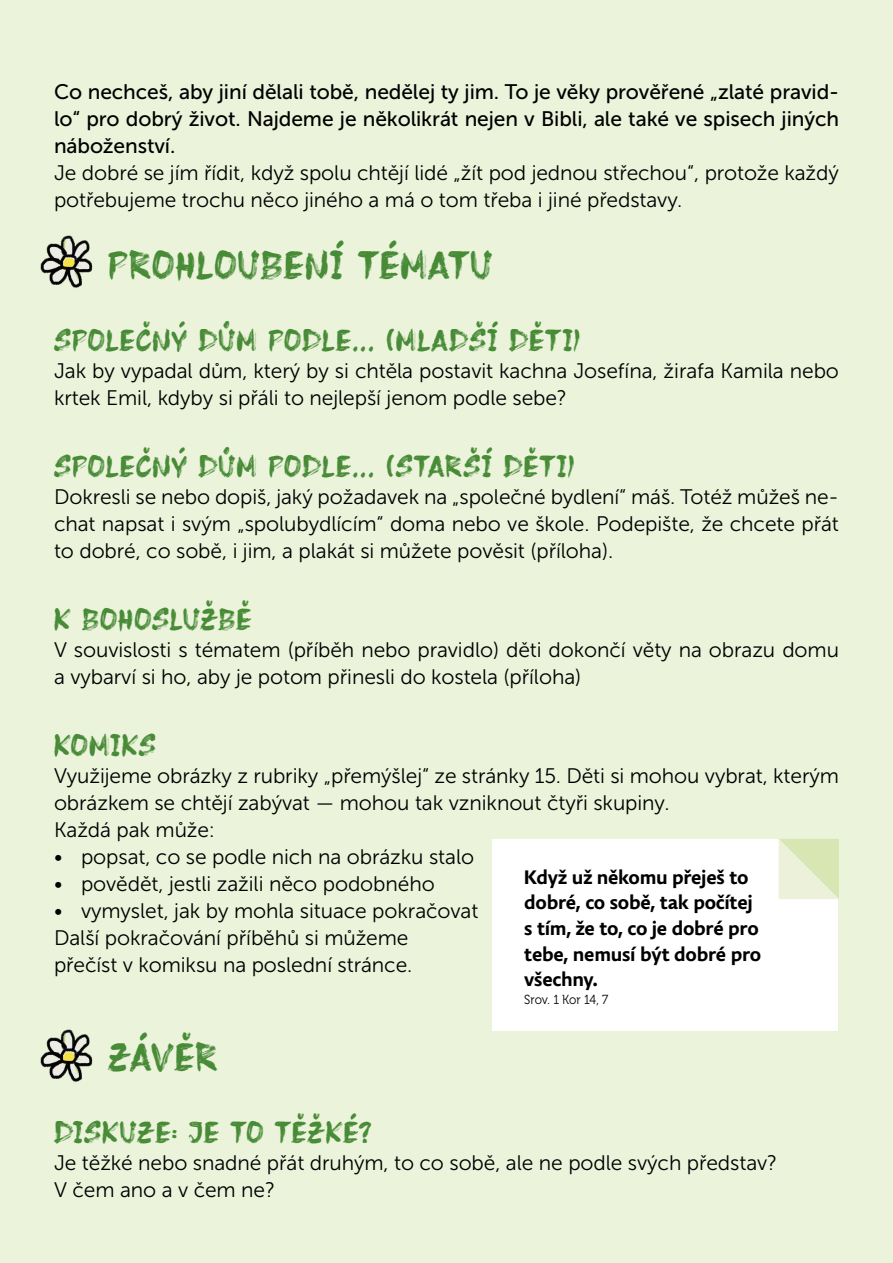
<style>
.page{position:relative;width:893px;height:1263px;background:#ebf3db}
.page>*{position:absolute;margin:0;border:0;box-sizing:border-box;transform-origin:0 0}
.t1{font:39px "Frost Vector";letter-spacing:.03em;color:#488b37}
.t2{font:30px "Frost Vector";letter-spacing:.035em;color:#488b37}
.t3{font:21px/27px "Museo Sans 300";letter-spacing:-.005em;color:#000}
.t4{font:21px/27px "Museo Sans 500";letter-spacing:-.005em;color:#000;text-align:justify}
.t5{font:700 19.5px/25.5px "Comenia Sans";letter-spacing:-.015em;color:#000}
.t6{font:13.05px "Museo 300";letter-spacing:-.005em;color:#000;scale:.91 1}
</style>
<div class="page">
<div style="left:493px;top:839px;width:345px;height:191px;background:#fff"></div>
<svg style="left:779px;top:839px;width:60px;height:60px;background:#e0ecc6"></svg>
<img style="left:40px;top:235px;width:53px;height:53px">
<img style="left:40px;top:1029px;width:53px;height:53px">
<p class="t4" style="left:54px;top:78px;width:787px">Co nechceš, aby jiní dělali tobě, nedělej ty jim. To je věky prověřené „zlaté pravid&shy;lo“ pro dobrý život. Najdeme je několikrát nejen v Bibli, ale také ve spisech jiných náboženství.</p>
<p class="t3" style="left:54px;top:160px;width:786px">Je dobré se jím řídit, když spolu chtějí lidé „žít pod jednou střechou“, protože každý potřebujeme trochu něco jiného a má o tom třeba i jiné představy.</p>
<h1 class="t1" style="left:108px;top:240px;width:386px">PROHLOUBENÍ TÉMATU</h1>
<h2 class="t2" style="left:54px;top:321px;width:528px">SPOLEČNÝ DŮM PODLE... (MLADŠÍ DĚTI)</h2>
<p class="t3" style="left:54px;top:358px;width:786px">Jak by vypadal dům, který by si chtěla postavit kachna Josefína, žirafa Kamila nebo krtek Emil, kdyby si přáli to nejlepší jenom podle sebe?</p>
<h2 class="t2" style="left:54px;top:447px;width:522px">SPOLEČNÝ DŮM PODLE... (STARŠÍ DĚTI)</h2>
<p class="t3" style="left:54px;top:484px;width:786px;text-align:justify">Dokresli se nebo dopiš, jaký požadavek na „společné bydlení“ máš. Totéž můžeš ne&shy;chat napsat i svým „spolubydlícím“ doma nebo ve škole. Podepište, že chcete přát to dobré, co sobě, i jim, a plakát si můžete pověsit (příloha).</p>
<h2 class="t2" style="left:54px;top:600px;width:199px">K BOHOSLUŽBĚ</h2>
<p class="t3" style="left:54px;top:637px;width:786px">V souvislosti s tématem (příběh nebo pravidlo) děti dokončí věty na obrazu domu a vybarví si ho, aby je potom přinesli do kostela (příloha)</p>
<h2 class="t2" style="left:54px;top:726px;width:103px">KOMIKS</h2>
<p class="t3" style="left:54px;top:763px;width:786px">Využijeme obrázky z rubriky „přemýšlej“ ze stránky 15. Děti si mohou vybrat, kterým obrázkem se chtějí zabývat — mohou tak vzniknout čtyři skupiny.<br>Každá pak může:</p>
<p class="t3" style="left:54px;top:844px;width:422px">• popsat, co se podle nich na obrázku stalo</p>
<p class="t3" style="left:54px;top:871px;width:382px">• povědět, jestli zažili něco podobného</p>
<p class="t3" style="left:54px;top:898px;width:426px">• vymyslet, jak by mohla situace pokračovat<br>Další pokračování příběhů si můžeme<br>přečíst v komiksu na poslední stránce.</p>
<p class="t5" style="left:524px;top:865px;width:238px">Když už někomu přeješ to dobré, co sobě, tak počítej s tím, že to, co je dobré pro tebe, nemusí být dobré pro všechny.</p>
<p class="t6" style="left:524px;top:992px;width:94px">Srov. 1 Kor 14, 7</p>
<h1 class="t1" style="left:108px;top:1032px;width:111px">ZÁVĚR</h1>
<h2 class="t2" style="left:54px;top:1113px;width:321px">DISKUZE: JE TO TĚŽKÉ?</h2>
<p class="t3" style="left:54px;top:1150px;width:725px">Je těžké nebo snadné přát druhým, to co sobě, ale ne podle svých představ?<br>V čem ano a v čem ne?</p>
</div>
